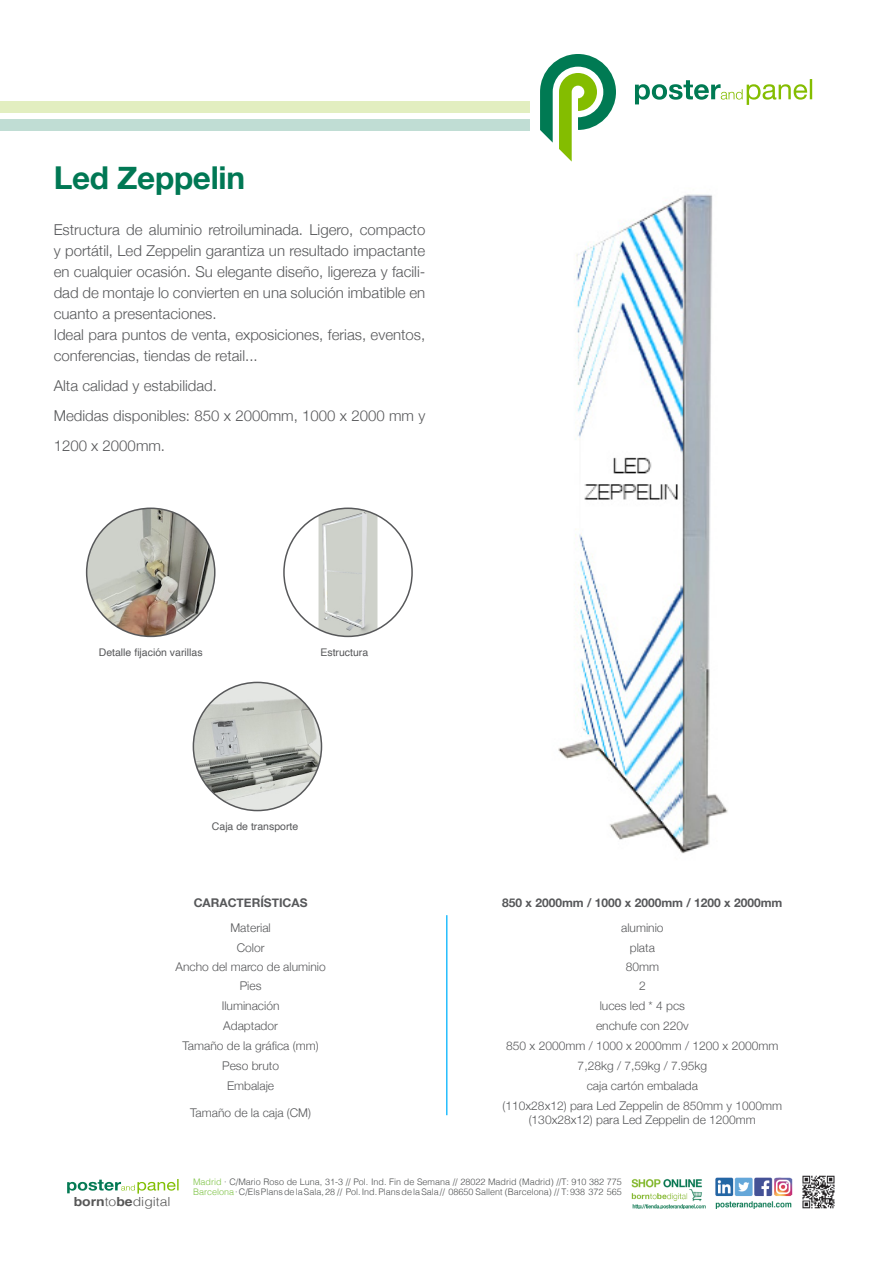
<style>
.page{position:relative;width:893px;height:1263px;background:#fff}
.page>*{position:absolute;margin:0;border:0;box-sizing:border-box;transform-origin:0 0}
.t1{font:700 31.5px "Helvetica Neue";letter-spacing:-.01em;color:#007854}
.t2{font:300 15px/21px "Helvetica Neue";color:#57585a}
.t3{font:300 12.6px "Helvetica";color:#575757;scale:1.11 1}
.t4{font:300 12px "Helvetica Neue";color:#57585a}
.t5{font:700 12px "Helvetica Neue";color:#57585a}
.t6{font:10.5px "Helvetica";color:#57585a}
.t7{font:300 9px "Helvetica";color:#4f5152}
.s1{font-weight:700}
.s2{color:#7cc243}
</style>
<div class="page">
<svg style="left:635px;top:79px;width:177px;height:26px"></svg>
<svg style="left:540px;top:54px;width:76px;height:108px"></svg>
<div style="left:0;top:101px;width:530px;height:12px;background:#e2eec0"></div>
<div style="left:0;top:119px;width:530px;height:12px;background:#c0ddd4"></div>
<img style="left:87px;top:508px;width:128px;height:128px;border-radius:62px">
<img style="left:319px;top:510px;width:58px;height:126px">
<img style="left:193px;top:682px;width:128px;height:128px;border-radius:64px">
<img style="left:558px;top:194px;width:170px;height:660px">
<img style="left:715px;top:1177px;width:78px;height:32px">
<img style="left:631px;top:1179px;width:71px;height:23px">
<img style="left:632px;top:1204px;width:74px;height:5px">
<img style="left:802px;top:1175px;width:33px;height:34px">
<hr style="left:446px;top:915px;width:1px;height:200px;background:#26befd">
<svg style="left:67px;top:1179px;width:112px;height:15px"></svg>
<p class="t1" style="left:54px;top:153px;width:193px">Led Zeppelin</p>
<p class="t2" style="left:54px;top:218px;width:373px;text-align:justify">Estructura de aluminio retroiluminada. Ligero, compacto y portátil, Led Zeppelin garantiza un resultado impactante en cualquier ocasión. Su elegante diseño, ligereza y facili&shy;dad de montaje lo convierten en una solución imbatible en cuanto a presentaciones.</p>
<p class="t2" style="left:54px;top:323px;width:373px">Ideal para puntos de venta, exposiciones, ferias, eventos, conferencias, tiendas de retail...</p>
<p class="t2" style="left:54px;top:374px;width:165px">Alta calidad y estabilidad.</p>
<p class="t2" style="left:54px;top:399px;width:373px;line-height:30px">Medidas disponibles: 850 x 2000mm, 1000 x 2000 mm y<br>1200 x 2000mm.</p>
<p class="t6" style="left:99px;top:644px;width:105px">Detalle fijación varillas</p>
<p class="t6" style="left:320px;top:644px;width:49px">Estructura</p>
<p class="t6" style="left:212px;top:818px;width:88px">Caja de transporte</p>
<p class="t5" style="left:194px;top:893px;width:115px">CARACTERÍSTICAS</p>
<p class="t5" style="left:502px;top:893px;width:282px">850 x 2000mm / 1000 x 2000mm / 1200 x 2000mm</p>
<p class="t4" style="left:230px;top:918px;width:42px">Material</p>
<p class="t4" style="left:621px;top:918px;width:44px">aluminio</p>
<p class="t4" style="left:237px;top:938px;width:29px">Color</p>
<p class="t4" style="left:630px;top:938px;width:27px">plata</p>
<p class="t4" style="left:175px;top:957px;width:152px">Ancho del marco de aluminio</p>
<p class="t4" style="left:626px;top:957px;width:35px">80mm</p>
<p class="t4" style="left:240px;top:976px;width:23px">Pies</p>
<p class="t4" style="left:639px;top:976px;width:8px">2</p>
<p class="t4" style="left:222px;top:996px;width:59px">Iluminación</p>
<p class="t4" style="left:600px;top:996px;width:87px">luces led * 4 pcs</p>
<p class="t4" style="left:223px;top:1016px;width:56px">Adaptador</p>
<p class="t4" style="left:596px;top:1016px;width:94px">enchufe con 220v</p>
<p class="t4" style="left:183px;top:1036px;width:138px">Tamaño de la gráfica (mm)</p>
<p class="t4" style="left:506px;top:1036px;width:274px">850 x 2000mm / 1000 x 2000mm / 1200 x 2000mm</p>
<p class="t4" style="left:222px;top:1056px;width:58px">Peso bruto</p>
<p class="t4" style="left:578px;top:1056px;width:131px">7,28kg / 7,59kg / 7.95kg</p>
<p class="t4" style="left:227px;top:1076px;width:49px">Embalaje</p>
<p class="t4" style="left:587px;top:1076px;width:113px">caja cartón embalada</p>
<p class="t4" style="left:190px;top:1103px;width:122px">Tamaño de la caja (CM)</p>
<p class="t4" style="left:503px;top:1096px;width:281px">(110x28x12) para Led Zeppelin de 850mm y 1000mm</p>
<p class="t4" style="left:529px;top:1110px;width:229px">(130x28x12) para Led Zeppelin de 1200mm</p>
<p class="t3" style="left:74px;top:1191px;width:89px"><span class="s1">born</span>to<span class="s1">be</span>digital</p>
<p class="t7" style="left:193px;top:1174px;width:430px"><span class="s2">Madrid</span> · C/Mario Roso de Luna, 31-3 // Pol. Ind. Fin de Semana // 28022 Madrid (Madrid) //T: 910 382 775</p>
<p class="t7" style="left:193px;top:1184px;width:430px"><span class="s2">Barcelona</span> · C/Els Plans de la Sala, 28 // Pol. Ind. Plans de la Sala // 08650 Sallent (Barcelona) // T: 938 372 565</p>
</div>
